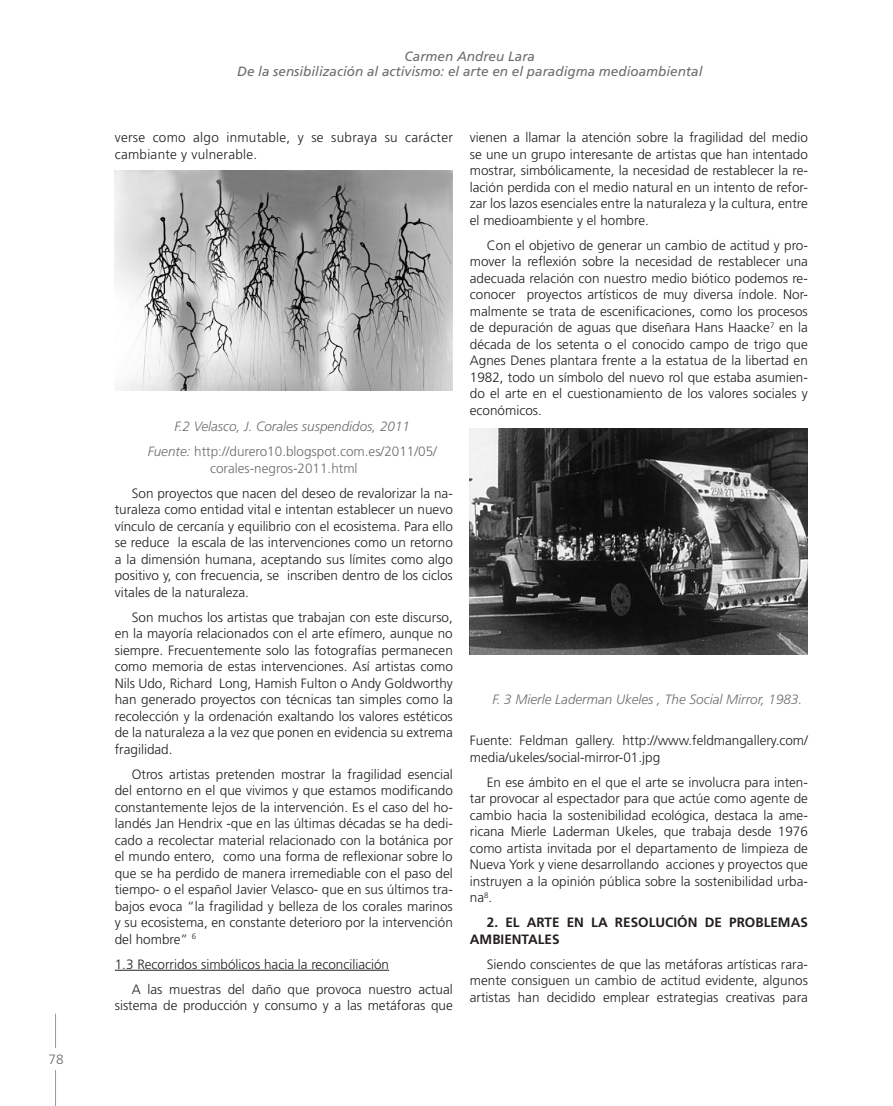
<style>
.page{position:relative;width:893px;height:1106px;background:#fff}
.page>*{position:absolute;margin:0;border:0;box-sizing:border-box;transform-origin:0 0}
.t1{font:300 13.5px/16.5px "Frutiger LT Std";color:#231f20;text-align:justify}
.t2{font:italic 300 13.5px/25px "Frutiger LT Std";color:#6c6d70;text-align:center}
.t3{font:italic 13.5px/14.5px "Frutiger LT Std";color:#6c6d70;text-align:center}
.t4{font:300 13.5px/16.5px "Frutiger LT Std";letter-spacing:.02em;color:#231f20}
.t5{font:700 13.5px/16.5px "Frutiger LT Std";color:#231f20}
.t6{font:300 13.5px "Frutiger LT Std";color:#6c6d70}
.s1{font-style:normal}
</style>
<div class="page">
<hr style="left:55px;top:1013px;width:1px;height:93px;background:#6c6d70">
<div style="left:47px;top:1048px;width:18px;height:21px;background:#fff"></div>
<hr style="left:115px;top:969px;width:274px;height:1px;background:#231f20">
<img style="left:115px;top:170px;width:338px;height:221px">
<img style="left:470px;top:428px;width:338px;height:226px">
<p class="t6" style="left:49px;top:1052px;width:17px">78</p>
<p class="t3" style="left:237px;top:49px;width:467px">Carmen Andreu Lara<br>De la sensibilización al activismo: el arte en el paradigma medioambiental</p>
<p class="t4" style="left:115px;top:129px;width:340px">verse como algo inmutable, y se subraya su carácter cambiante y vulnerable.</p>
<p class="t2" style="left:148px;top:414px;width:291px">F.2 Velasco, J. Corales suspendidos, 2011<br>Fuente: <span class="s1">http://durero10.blogspot.com.es/2011/05/</span></p>
<p class="t6" style="left:210px;top:460px;width:149px">corales-negros-2011.html</p>
<p class="t1" style="left:115px;top:485px;width:340px;text-indent:17px">Son proyectos que nacen del deseo de revalorizar la na&shy;turaleza como entidad vital e intentan establecer un nuevo vínculo de cercanía y equilibrio con el ecosistema. Para ello se reduce la escala de las intervenciones como un retorno a la dimensión humana, aceptando sus límites como algo positivo y, con frecuencia, se inscriben dentro de los ciclos vitales de la naturaleza.</p>
<p class="t1" style="left:115px;top:609px;width:340px;text-indent:17px">Son muchos los artistas que trabajan con este discurso, en la mayoría relacionados con el arte efímero, aunque no siempre. Frecuentemente solo las fotografías permanecen como memoria de estas intervenciones. Así artistas como Nils Udo, Richard Long, Hamish Fulton o Andy Goldworthy han generado proyectos con técnicas tan simples como la recolección y la ordenación exaltando los valores estéticos de la naturaleza a la vez que ponen en evidencia su extrema fragilidad.</p>
<p class="t1" style="left:115px;top:766px;width:340px;text-indent:17px">Otros artistas pretenden mostrar la fragilidad esencial del entorno en el que vivimos y que estamos modificando constantemente lejos de la intervención. Es el caso del ho&shy;landés Jan Hendrix -que en las últimas décadas se ha dedi&shy;cado a recolectar material relacionado con la botánica por el mundo entero, como una forma de reflexionar sobre lo que se ha perdido de manera irremediable con el paso del tiempo- o el español Javier Velasco- que en sus últimos tra&shy;bajos evoca “la fragilidad y belleza de los corales marinos y su ecosistema, en constante deterioro por la intervención del hombre” <sup>6</sup></p>
<p class="t1" style="left:132px;top:951px;width:322px;line-height:25px;text-indent:-17px">1.3 Recorridos simbólicos hacia la reconciliación<br>A las muestras del daño que provoca nuestro actual</p>
<p class="t1" style="left:115px;top:997px;width:340px">sistema de producción y consumo y a las metáforas que</p>
<p class="t1" style="left:470px;top:129px;width:340px">vienen a llamar la atención sobre la fragilidad del medio se une un grupo interesante de artistas que han intentado mostrar, simbólicamente, la necesidad de restablecer la re&shy;lación perdida con el medio natural en un intento de refor&shy;zar los lazos esenciales entre la naturaleza y la cultura, entre el medioambiente y el hombre.</p>
<p class="t1" style="left:470px;top:237px;width:340px;text-indent:17px">Con el objetivo de generar un cambio de actitud y pro&shy;mover la reflexión sobre la necesidad de restablecer una adecuada relación con nuestro medio biótico podemos re&shy;conocer proyectos artísticos de muy diversa índole. Nor&shy;malmente se trata de escenificaciones, como los procesos de depuración de aguas que diseñara Hans Haacke<sup>7</sup> en la década de los setenta o el conocido campo de trigo que Agnes Denes plantara frente a la estatua de la libertad en 1982, todo un símbolo del nuevo rol que estaba asumien&shy;do el arte en el cuestionamiento de los valores sociales y económicos.</p>
<p class="t2" style="left:492px;top:686px;width:311px">F. 3 Mierle Laderman Ukeles , The Social Mirror, 1983.</p>
<p class="t1" style="left:470px;top:732px;width:340px">Fuente: Feldman gallery. http://www.feldmangallery.com/ media/ukeles/social-mirror-01.jpg</p>
<p class="t1" style="left:470px;top:774px;width:340px;text-indent:17px">En ese ámbito en el que el arte se involucra para inten&shy;tar provocar al espectador para que actúe como agente de cambio hacia la sostenibilidad ecológica, destaca la ame&shy;ricana Mierle Laderman Ukeles, que trabaja desde 1976 como artista invitada por el departamento de limpieza de Nueva York y viene desarrollando acciones y proyectos que instruyen a la opinión pública sobre la sostenibilidad urba&shy;na<sup>8</sup>.</p>
<p class="t5" style="left:470px;top:914px;width:340px;text-indent:17px">2. EL ARTE EN LA RESOLUCIÓN DE PROBLEMAS<br>AMBIENTALES</p>
<p class="t1" style="left:470px;top:956px;width:340px;text-indent:17px">Siendo conscientes de que las metáforas artísticas rara&shy;mente consiguen un cambio de actitud evidente, algunos artistas han decidido emplear estrategias creativas para</p>
</div>
